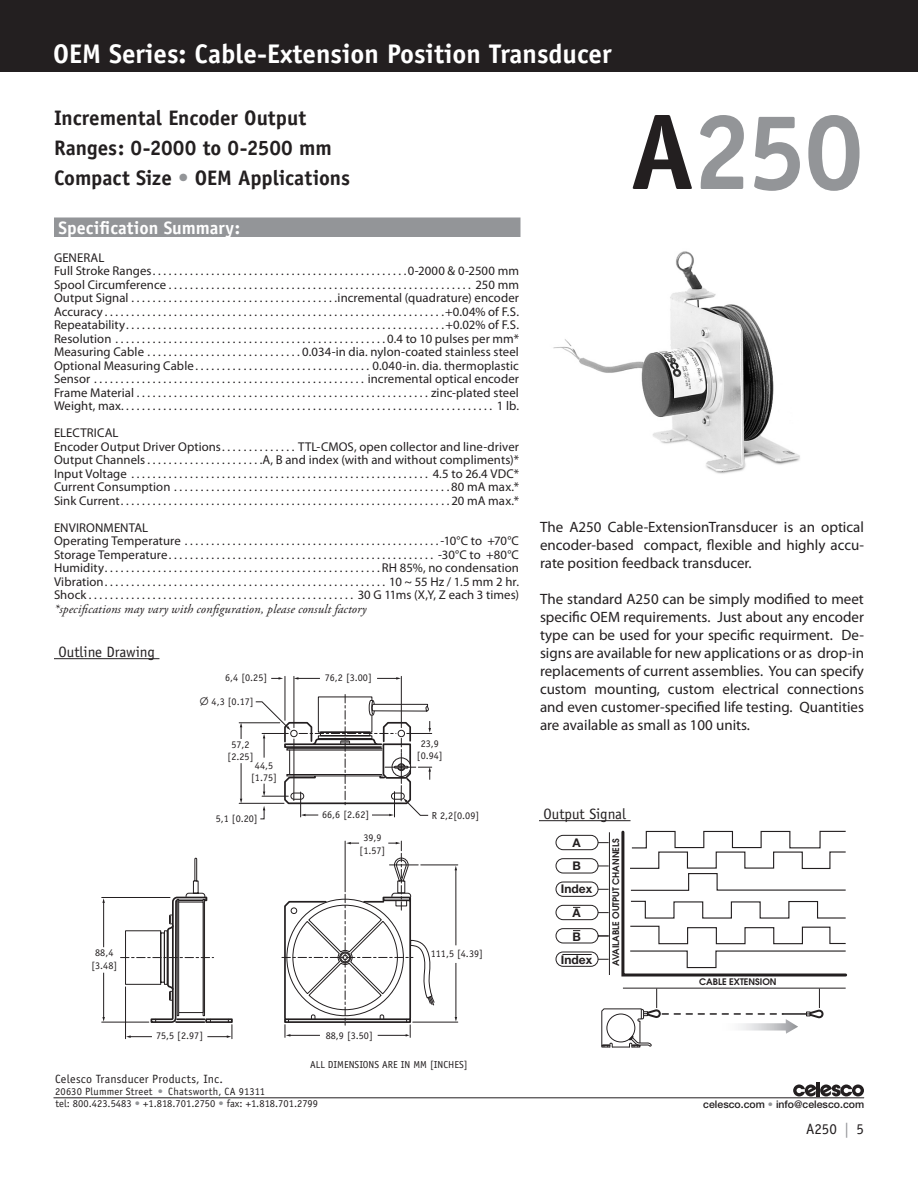
<style>
.page{position:relative;width:918px;height:1188px;background:#fff}
.page>*{position:absolute;margin:0;border:0;box-sizing:border-box;transform-origin:0 0}
.Model_Number{font:700 108px "Officina Sans";color:#939598}
.Front_Page_-_Header{font:700 27px "Officina Sans";color:#fff}
.Bullet_Points{font:700 21px "Officina Sans";color:#231f20}
.Subheading{font:700 18px "Officina Sans";color:#fff}
.Introduction{font:15px/18px "Myriad Pro";color:#231f20;text-align:justify}
.Illustration_Caption{font:15px "Officina Sans";color:#231f20}
.Page_Numbers-Odd{font:15px "Officina Sans";color:#231f20}
.Specifications_extra{font:12.75px "Myriad Pro";letter-spacing:.005em;color:#231f20}
.Specifications_extra-2{font:italic 12.75px "Adobe Garamond Pro";letter-spacing:.015em;color:#231f20}
.Footer_-_name__addre{font:12px "Officina Sans";letter-spacing:.015em;color:#231f20}
.t1{font:700 12px/23.5px "Helvetica Neue";color:#231f20;text-align:center}
.Footer_-_tel__fax_nu{font:10.5px "Officina Sans";color:#231f20}
.Footer2_-_name__addr{font:10.5px "Officina Sans";letter-spacing:.02em;color:#231f20}
.Footer_-_url__email{font:500 10.5px "Helvetica Neue";color:#231f20}
.t2{font:10.2px/12.1px "Officina Sans";color:#231f20;text-align:center}
.t3{font:600 9px "Avant Garde";color:#231f20}
.s1{color:#939598}
.s2{color:#231f20}
.s3{font-family:"Avant Garde"}
</style>
<div class="page">
<hr style="left:54px;top:1098px;width:810px;height:1px;background:#231f20">
<hr style="left:816px;top:1082px;width:4px;height:14px;background:#231f20">
<svg style="left:793px;top:1085px;width:71px;height:11px"></svg>
<div style="left:2px;top:0;width:916px;height:72px;background:#231f20"></div>
<hr style="left:0;top:0;width:2px;height:72px;background:#231f20">
<div style="left:54px;top:218px;width:466px;height:19px;background:#939598"></div>
<hr style="left:54px;top:658px;width:105px;height:1px;background:#231f20">
<hr style="left:539px;top:820px;width:92px;height:1px;background:#231f20">
<hr style="left:421px;top:865px;width:37px;height:1px;background:#231f20">
<hr style="left:413px;top:1022px;width:45px;height:1px;background:#231f20">
<hr style="left:102px;top:897px;width:68px;height:1px;background:#231f20">
<hr style="left:102px;top:1022px;width:47px;height:1px;background:#231f20">
<hr style="left:103px;top:902px;width:1px;height:45px;background:#231f20">
<hr style="left:103px;top:973px;width:1px;height:45px;background:#231f20">
<hr style="left:456px;top:869px;width:1px;height:76px;background:#231f20">
<hr style="left:456px;top:963px;width:1px;height:55px;background:#231f20">
<svg style="left:121px;top:676px;width:314px;height:363px"></svg>
<svg style="left:621px;top:831px;width:226px;height:146px"></svg>
<div style="left:556px;top:835px;width:42px;height:15px;border:1px solid #231f20;border-radius:7px"></div>
<hr style="left:609px;top:832px;width:1px;height:143px;background:#231f20">
<svg style="left:556px;top:858px;width:53px;height:109px"></svg>
<hr style="left:562px;top:954px;width:30px;height:1px;background:#231f20">
<hr style="left:623px;top:988px;width:223px;height:1px;background:#231f20">
<hr style="left:783px;top:1013px;width:23px;height:2px;background:#231f20">
<svg style="left:601px;top:989px;width:197px;height:59px"></svg>
<svg style="left:806px;top:989px;width:17px;height:29px"></svg>
<img style="left:553px;top:251px;width:247px;height:223px">
<p class="Front_Page_-_Header" style="left:53px;top:37px;width:560px">OEM Series: Cable-Extension Position Transducer</p>
<p class="Bullet_Points" style="left:54px;top:104px;width:254px">Incremental Encoder Output</p>
<p class="Bullet_Points" style="left:54px;top:134px;width:279px">Ranges: 0-2000 to 0-2500 mm</p>
<p class="Bullet_Points" style="left:54px;top:164px;width:297px">Compact Size <span class="s1">•</span> OEM Applications</p>
<p class="Subheading" style="left:58px;top:217px;width:183px">Specification Summary:</p>
<p class="Model_Number" style="left:630px;top:85px;width:235px"><span class="s2">A</span>250</p>
<p class="Specifications_extra" style="left:54px;top:249px;width:52px">GENERAL</p>
<p class="Specifications_extra" style="left:54px;top:263px;width:466px">Full Stroke Ranges . . . . . . . . . . . . . . . . . . . . . . . . . . . . . . . . . . . . . . . . . . . . . . . 0-2000 &amp; 0-2500 mm</p>
<p class="Specifications_extra" style="left:54px;top:276px;width:466px">Spool Circumference......................................................... 250 mm</p>
<p class="Specifications_extra" style="left:54px;top:290px;width:467px">Output Signal . . . . . . . . . . . . . . . . . . . . . . . . . . . . . . . . . . . . . . incremental (quadrature) encoder</p>
<p class="Specifications_extra" style="left:54px;top:303px;width:465px">Accuracy . . . . . . . . . . . . . . . . . . . . . . . . . . . . . . . . . . . . . . . . . . . . . . . . . . . . . . . . . . . . . . . +0.04% of F.S.</p>
<p class="Specifications_extra" style="left:54px;top:317px;width:465px">Repeatability . . . . . . . . . . . . . . . . . . . . . . . . . . . . . . . . . . . . . . . . . . . . . . . . . . . . . . . . . . . +0.02% of F.S.</p>
<p class="Specifications_extra" style="left:54px;top:330px;width:466px">Resolution . . . . . . . . . . . . . . . . . . . . . . . . . . . . . . . . . . . . . . . . . . . . . . . . . . 0.4 to 10 pulses per mm*</p>
<p class="Specifications_extra" style="left:54px;top:344px;width:466px">Measuring Cable . . . . . . . . . . . . . . . . . . . . . . . . . . . . 0.034-in dia. nylon-coated stainless steel</p>
<p class="Specifications_extra" style="left:54px;top:357px;width:467px">Optional Measuring Cable . . . . . . . . . . . . . . . . . . . . . . . . . . . . . . . . . 0.040-in. dia. thermoplastic</p>
<p class="Specifications_extra" style="left:54px;top:371px;width:467px">Sensor . . . . . . . . . . . . . . . . . . . . . . . . . . . . . . . . . . . . . . . . . . . . . . . . . . . incremental optical encoder</p>
<p class="Specifications_extra" style="left:54px;top:384px;width:466px">Frame Material . . . . . . . . . . . . . . . . . . . . . . . . . . . . . . . . . . . . . . . . . . . . . . . . . . . . . . . zinc-plated steel</p>
<p class="Specifications_extra" style="left:54px;top:398px;width:465px">Weight, max. . . . . . . . . . . . . . . . . . . . . . . . . . . . . . . . . . . . . . . . . . . . . . . . . . . . . . . . . . . . . . . . . . . . . . 1 lb.</p>
<p class="Specifications_extra" style="left:54px;top:425px;width:66px">ELECTRICAL</p>
<p class="Specifications_extra" style="left:54px;top:438px;width:467px">Encoder Output Driver Options . . . . . . . . . . . . . . TTL-CMOS, open collector and line-driver</p>
<p class="Specifications_extra" style="left:54px;top:452px;width:466px">Output Channels . . . . . . . . . . . . . . . . . . . . . A, B and index (with and without compliments)*</p>
<p class="Specifications_extra" style="left:54px;top:465px;width:466px">Input Voltage . . . . . . . . . . . . . . . . . . . . . . . . . . . . . . . . . . . . . . . . . . . . . . . . . . . . . . . . 4.5 to 26.4 VDC*</p>
<p class="Specifications_extra" style="left:54px;top:479px;width:466px">Current Consumption . . . . . . . . . . . . . . . . . . . . . . . . . . . . . . . . . . . . . . . . . . . . . . . . . . . 80 mA max.*</p>
<p class="Specifications_extra" style="left:54px;top:492px;width:466px">Sink Current . . . . . . . . . . . . . . . . . . . . . . . . . . . . . . . . . . . . . . . . . . . . . . . . . . . . . . . . . . . . . 20 mA max.*</p>
<p class="Specifications_extra" style="left:54px;top:519px;width:96px">ENVIRONMENTAL</p>
<p class="Specifications_extra" style="left:54px;top:533px;width:466px">Operating Temperature . . . . . . . . . . . . . . . . . . . . . . . . . . . . . . . . . . . . . . . . . . . . . . . -10°C to +70°C</p>
<p class="Specifications_extra" style="left:54px;top:546px;width:466px">Storage Temperature . . . . . . . . . . . . . . . . . . . . . . . . . . . . . . . . . . . . . . . . . . . . . . . . . . -30°C to +80°C</p>
<p class="Specifications_extra" style="left:54px;top:560px;width:467px">Humidity . . . . . . . . . . . . . . . . . . . . . . . . . . . . . . . . . . . . . . . . . . . . . . . . . . . RH 85%, no condensation</p>
<p class="Specifications_extra" style="left:54px;top:573px;width:465px">Vibration . . . . . . . . . . . . . . . . . . . . . . . . . . . . . . . . . . . . . . . . . . . . . . . . . . . . . 10 ~ 55 Hz / 1.5 mm 2 hr.</p>
<p class="Specifications_extra" style="left:54px;top:587px;width:467px">Shock . . . . . . . . . . . . . . . . . . . . . . . . . . . . . . . . . . . . . . . . . . . . . . . . . . 30 G 11ms (X,Y, Z each 3 times)</p>
<p class="Specifications_extra-2" style="left:54px;top:601px;width:314px">*specifications may vary with configuration, please consult factory</p>
<p class="Introduction" style="left:540px;top:518px;width:326px">The A250 Cable-ExtensionTransducer is an optical encoder-based compact, flexible and highly accu&shy;rate position feedback transducer.</p>
<p class="Introduction" style="left:540px;top:590px;width:326px">The standard A250 can be simply modified to meet specific OEM requirements. Just about any encoder type can be used for your specific requirment. De&shy;signs are available for new applications or as drop-in replacements of current assemblies. You can specify custom mounting, custom electrical connections and even customer-specified life testing. Quantities are available as small as 100 units.</p>
<p class="Illustration_Caption" style="left:58px;top:643px;width:98px">Outline Drawing</p>
<p class="t2" style="left:225px;top:671px;width:44px">6,4 [0.25]</p>
<p class="t2" style="left:325px;top:672px;width:49px">76,2 [3.00]</p>
<p class="t2" style="left:200px;top:695px;width:55px"><span class="s3">Ø</span> 4,3 [0.17]</p>
<p class="t2" style="left:228px;top:739px;width:27px">57,2 [2.25]</p>
<p class="t2" style="left:251px;top:759px;width:27px">44,5 [1.75]</p>
<p class="t2" style="left:216px;top:812px;width:44px">5,1 [0.20]</p>
<p class="t2" style="left:417px;top:737px;width:27px">23,9 [0.94]</p>
<p class="t2" style="left:432px;top:809px;width:49px">R 2,2[0.09]</p>
<p class="Illustration_Caption" style="left:543px;top:805px;width:84px">Output Signal</p>
<p class="t2" style="left:322px;top:809px;width:49px">66,6 [2.62]</p>
<p class="t2" style="left:360px;top:832px;width:27px">39,9 [1.57]</p>
<p class="t2" style="left:95px;top:947px;width:20px">88,4</p>
<p class="t2" style="left:431px;top:947px;width:54px">111,5 [4.39]</p>
<p class="t2" style="left:91px;top:959px;width:27px">[3.48]</p>
<p class="t2" style="left:156px;top:1030px;width:49px">75,5 [2.97]</p>
<p class="Footer_-_name__addre" style="left:55px;top:1072px;width:170px">Celesco Transducer Products, Inc.</p>
<p class="Footer2_-_name__addr" style="left:55px;top:1085px;width:211px">20630 Plummer Street <span class="s1">•</span> Chatsworth, CA 91311</p>
<p class="t2" style="left:326px;top:1029px;width:49px">88,9 [3.50]</p>
<p class="t2" style="left:310px;top:1059px;width:159px">ALL DIMENSIONS ARE IN MM [INCHES]</p>
<p class="t1" style="left:561px;top:830px;width:33px">A<br>B<br>Index<br>A<br>B<br>Index</p>
<p class="t3" style="left:610px;top:966px;width:129px;rotate:-90deg">AVAILABLE OUTPUT CHANNELS</p>
<p class="t3" style="left:699px;top:976px;width:79px">CABLE EXTENSION</p>
<p class="Footer_-_tel__fax_nu" style="left:56px;top:1098px;width:264px">tel: 800.423.5483 <span class="s1">•</span> +1.818.701.2750 <span class="s1">•</span> fax: +1.818.701.2799</p>
<p class="Footer_-_url__email" style="left:703px;top:1098px;width:162px">celesco.com <span class="s1">•</span> info@celesco.com</p>
<p class="Page_Numbers-Odd" style="left:806px;top:1120px;width:59px">A250 <span class="s1">|</span> 5</p>
</div>
